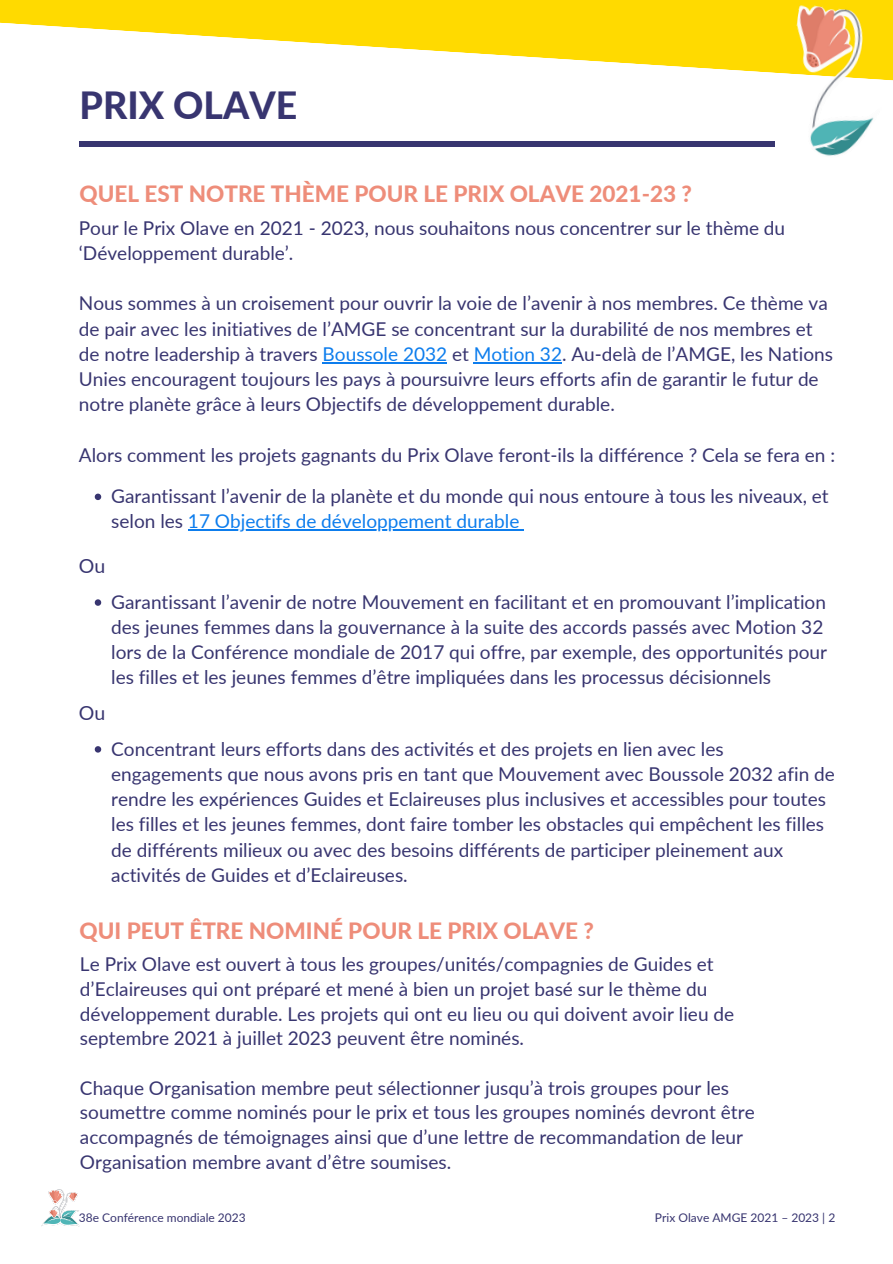
<style>
.page{position:relative;width:893px;height:1264px;background:#fff}
.page>*{position:absolute;margin:0;border:0;box-sizing:border-box;transform-origin:0 0}
.t1{font:800 37.5px "Lato";color:#383570}
.t2{font:800 22.5px "Lato";color:#ee8d7a}
.t3{font:19.5px "Lato";color:#383570}
.t4{font:19.05px/25.2px "Lato";color:#383570}
.t5{font:12px "Lato";color:#383570}
.s1{color:#0d7ded}
</style>
<div class="page">
<svg style="left:0;top:0;width:892px;height:73px;fill:#ffda00"></svg>
<div style="left:79px;top:141px;width:695px;height:6px;background:#383570"></div>
<svg style="left:95px;top:493px;width:6px;height:7px"></svg>
<hr style="left:188px;top:529px;width:331px;height:2px;background:#0d7ded">
<svg style="left:95px;top:599px;width:6px;height:6px"></svg>
<svg style="left:95px;top:746px;width:6px;height:6px"></svg>
<hr style="left:322px;top:362px;width:125px;height:2px;background:#0d7ded">
<hr style="left:474px;top:362px;width:88px;height:2px;background:#0d7ded">
<img style="left:780px;top:4px;width:112px;height:152px">
<img style="left:42px;top:1189px;width:37px;height:37px">
<h1 class="t1" style="left:79px;top:82px;width:219px">PRIX OLAVE</h1>
<p class="t2" style="left:79px;top:179px;width:614px">QUEL EST NOTRE THÈME POUR LE PRIX OLAVE 2021-23 ?</p>
<p class="t4" style="left:79px;top:215px;width:707px">Pour le Prix Olave en 2021 - 2023, nous souhaitons nous concentrer sur le thème du ‘Développement durable’.</p>
<p class="t4" style="left:79px;top:290px;width:755px">Nous sommes à un croisement pour ouvrir la voie de l’avenir à nos membres. Ce thème va de pair avec les initiatives de l’AMGE se concentrant sur la durabilité de nos membres et de notre leadership à travers <span class="s1">Boussole 2032</span> et <span class="s1">Motion 32</span>. Au-delà de l’AMGE, les Nations Unies encouragent toujours les pays à poursuivre leurs efforts afin de garantir le futur de notre planète grâce à leurs Objectifs de développement durable.</p>
<p class="t4" style="left:79px;top:442px;width:757px">Alors comment les projets gagnants du Prix Olave feront-ils la différence ? Cela se fera en :</p>
<p class="t4" style="left:111px;top:483px;width:719px">Garantissant l’avenir de la planète et du monde qui nous entoure à tous les niveaux, et selon les <span class="s1">17 Objectifs de développement durable</span></p>
<p class="t3" style="left:79px;top:553px;width:28px">Ou</p>
<p class="t3" style="left:79px;top:700px;width:28px">Ou</p>
<p class="t4" style="left:111px;top:588px;width:717px">Garantissant l’avenir de notre Mouvement en facilitant et en promouvant l’implication des jeunes femmes dans la gouvernance à la suite des accords passés avec Motion 32 lors de la Conférence mondiale de 2017 qui offre, par exemple, des opportunités pour les filles et les jeunes femmes d’être impliquées dans les processus décisionnels</p>
<p class="t4" style="left:111px;top:735px;width:725px">Concentrant leurs efforts dans des activités et des projets en lien avec les engagements que nous avons pris en tant que Mouvement avec Boussole 2032 afin de rendre les expériences Guides et Eclaireuses plus inclusives et accessibles pour toutes les filles et les jeunes femmes, dont faire tomber les obstacles qui empêchent les filles de différents milieux ou avec des besoins différents de participer pleinement aux activités de Guides et d’Eclaireuses.</p>
<p class="t2" style="left:79px;top:916px;width:515px">QUI PEUT ÊTRE NOMINÉ POUR LE PRIX OLAVE ?</p>
<p class="t4" style="left:80px;top:951px;width:655px;line-height:24.8px">Le Prix Olave est ouvert à tous les groupes/unités/compagnies de Guides et d’Eclaireuses qui ont préparé et mené à bien un projet basé sur le thème du développement durable. Les projets qui ont eu lieu ou qui doivent avoir lieu de septembre 2021 à juillet 2023 peuvent être nominés.</p>
<p class="t4" style="left:80px;top:1074px;width:676px;line-height:24.8px">Chaque Organisation membre peut sélectionner jusqu’à trois groupes pour les soumettre comme nominés pour le prix et tous les groupes nominés devront être accompagnés de témoignages ainsi que d’une lettre de recommandation de leur Organisation membre avant d’être soumises.</p>
<p class="t5" style="left:79px;top:1210px;width:168px">38e Conférence mondiale 2023</p>
<p class="t5" style="left:655px;top:1210px;width:182px">Prix Olave AMGE 2021 – 2023 | 2</p>
</div>
